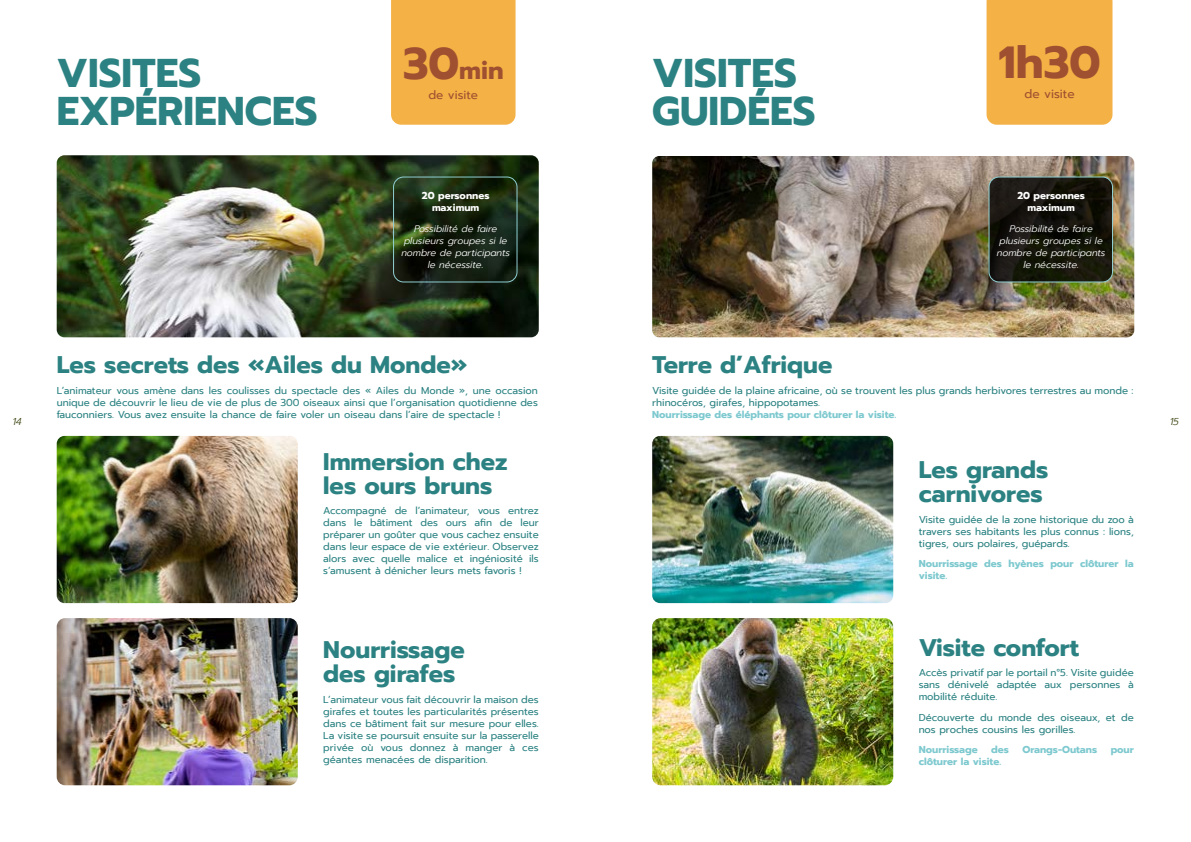
<style>
.page{position:relative;width:1191px;height:842px;background:#fff}
.page>*{position:absolute;margin:0;border:0;box-sizing:border-box;transform-origin:0 0}
.t1{font:700 44.8px "Prompt";color:#9f5030}
.t2{font:700 40px/38px "Prompt";color:#2c8282}
.t3{font:700 25px "Prompt";color:#9f5030}
.t4{font:700 24px/24px "Prompt";color:#2c8282}
.t5{font:12px "Prompt";color:#9f5030}
.t6{font:11.8px "Prompt";color:#9f5030}
.t7{font:10px/12px "Prompt";color:#2c8282;text-align:justify}
.t8{font:700 10px/12px "Prompt";color:#7dc9cf}
.t9{font:700 10px/12px "Prompt";color:#fff;text-align:center}
.t10{font:italic 300 10px "Prompt";color:#404916}
.t11{font:italic 300 9.4px/11.8px "Prompt";color:#fff;text-align:center}
.s1{font-size:44.3px}
</style>
<div class="page">
<img style="left:652px;top:156px;width:482px;height:181px">
<svg style="left:989px;top:177px;width:123px;height:105px;background:#15140c"></svg>
<img style="left:57px;top:618px;width:241px;height:167px">
<img style="left:652px;top:618px;width:241px;height:167px">
<img style="left:57px;top:155px;width:482px;height:182px">
<img style="left:57px;top:436px;width:241px;height:167px">
<img style="left:652px;top:436px;width:241px;height:167px">
<div style="left:986px;top:0;width:126px;height:125px;background:#f3b146"></div>
<div style="left:391px;top:0;width:124px;height:125px;background:#f3b146"></div>
<div style="left:393px;top:177px;width:124px;height:105px;border:1px solid #90cfd2;border-radius:10px"></div>
<div style="left:988px;top:177px;width:125px;height:105px;border:1px solid #90cfd2;border-radius:10px"></div>
<h3 class="t3" style="left:403px;top:51px;width:102px"><span class="s1">30</span>min</h3>
<h2 class="t2" style="left:57px;top:54px;width:262px">VISITES<br>EXPÉRIENCES</h2>
<h2 class="t2" style="left:652px;top:54px;width:165px">VISITES<br>GUIDÉES</h2>
<p class="t6" style="left:428px;top:86px;width:51px">de visite</p>
<p class="t9" style="left:422px;top:189px;width:69px">20 personnes maximum</p>
<p class="t11" style="left:401px;top:223px;width:110px">Possibilité de faire plusieurs groupes si le nombre de participants le nécessite.</p>
<h1 class="t1" style="left:998px;top:29px;width:104px">1h30</h1>
<p class="t5" style="left:1024px;top:86px;width:52px">de visite</p>
<p class="t9" style="left:1017px;top:189px;width:69px">20 personnes maximum</p>
<p class="t11" style="left:997px;top:223px;width:110px">Possibilité de faire plusieurs groupes si le nombre de participants le nécessite.</p>
<h3 class="t4" style="left:652px;top:353px;width:182px">Terre d’Afrique</h3>
<p class="t7" style="left:652px;top:384px;width:483px">Visite guidée de la plaine africaine, où se trouvent les plus grands herbivores terrestres au monde : rhinocéros, girafes, hippopotames.</p>
<p class="t8" style="left:652px;top:409px;width:246px">Nourrissage des éléphants pour clôturer la visite.</p>
<h3 class="t4" style="left:918px;top:457px;width:131px">Les grands carnivores</h3>
<p class="t7" style="left:918px;top:513px;width:217px">Visite guidée de la zone historique du zoo à travers ses habitants les plus connus : lions, tigres, ours polaires, guépards.</p>
<p class="t8" style="left:918px;top:557px;width:217px">Nourrissage des hyènes pour clôturer la visite.</p>
<h3 class="t4" style="left:57px;top:353px;width:412px">Les secrets des «Ailes du Monde»</h3>
<p class="t7" style="left:57px;top:384px;width:483px">L’animateur vous amène dans les coulisses du spectacle des « Ailes du Monde », une occasion unique de découvrir le lieu de vie de plus de 300 oiseaux ainsi que l’organisation quotidienne des fauconniers. Vous avez ensuite la chance de faire voler un oiseau dans l’aire de spectacle !</p>
<p class="t10" style="left:12px;top:415px;width:11px">14</p>
<p class="t10" style="left:1169px;top:415px;width:11px">15</p>
<h3 class="t4" style="left:323px;top:449px;width:186px">Immersion chez les ours bruns</h3>
<p class="t7" style="left:323px;top:504px;width:217px">Accompagné de l’animateur, vous entrez dans le bâtiment des ours afin de leur préparer un goûter que vous cachez ensuite dans leur espace de vie extérieur. Observez alors avec quelle malice et ingéniosité ils s’amusent à dénicher leurs mets favoris !</p>
<h3 class="t4" style="left:323px;top:638px;width:143px">Nourrissage des girafes</h3>
<p class="t7" style="left:323px;top:693px;width:217px">L’animateur vous fait découvrir la maison des girafes et toutes les particularités présentes dans ce bâtiment fait sur mesure pour elles.<br>La visite se poursuit ensuite sur la passerelle privée où vous donnez à manger à ces géantes menacées de disparition.</p>
<h3 class="t4" style="left:918px;top:635px;width:162px">Visite confort</h3>
<p class="t7" style="left:918px;top:667px;width:217px">Accès privatif par le portail n°5. Visite guidée sans dénivelé adaptée aux personnes à mobilité réduite.</p>
<p class="t7" style="left:918px;top:711px;width:216px">Découverte du monde des oiseaux, et de nos proches cousins les gorilles.</p>
<p class="t8" style="left:918px;top:744px;width:60px">Nourrissage</p>
<p class="t8" style="left:991px;top:744px;width:19px">des</p>
<p class="t8" style="left:1022px;top:744px;width:76px">Orangs-Outans</p>
<p class="t8" style="left:1110px;top:744px;width:25px">pour</p>
<p class="t8" style="left:918px;top:756px;width:84px">clôturer la visite.</p>
</div>
